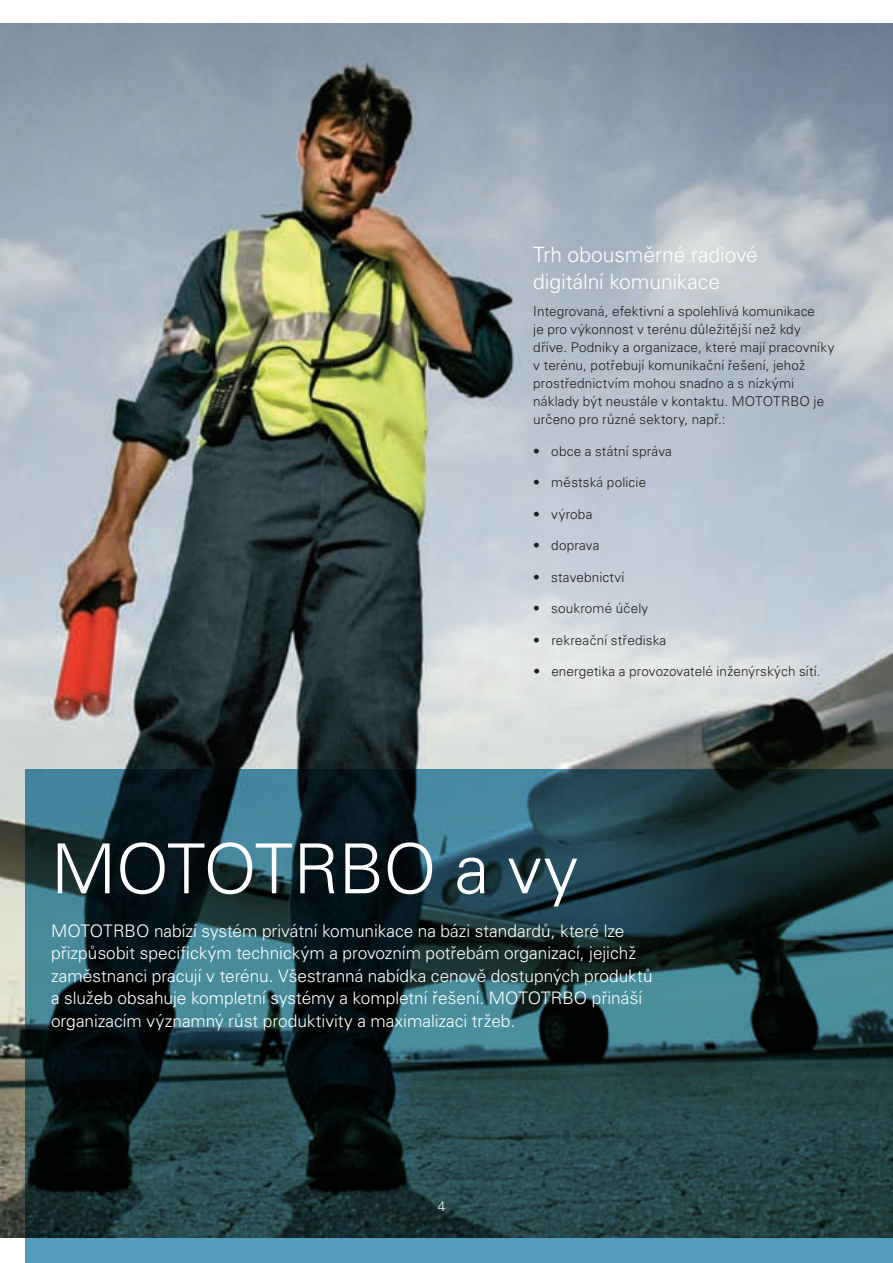
<style>
.page{position:relative;width:893px;height:1263px;background:#fff}
.page>*{position:absolute;margin:0;border:0;box-sizing:border-box;transform-origin:0 0}
.t1{font:300 69px "Univers CE";letter-spacing:-.015em;color:#fff}
.t2{font:300 21px/27px "Univers CE";color:#fff}
.t3{font:300 17.25px/22.5px "Univers CE";color:#fff}
.t4{font:300 13.5px/18px "Univers CE";letter-spacing:.01em;color:#231f20}
</style>
<div class="page">
<img style="left:0;top:24px;width:893px;height:1213px">
<svg style="left:26px;top:769px;width:867px;height:494px;background:#214249"></svg>
<h2 class="t2" style="left:533px;top:242px;width:226px">Trh obousměrné radiové digitální komunikace</h2>
<p class="t4" style="left:533px;top:303px;width:303px">I ntegrovaná, efektivní a spolehlivá komunikace<br>je pro výkonnost v terénu důležitější než kdy dříve. Podniky a organizace, které mají pracovníky v terénu, potřebují komunikační řešení, jehož prostřednictvím mohou snadno a s nízkými náklady být neustále v kontaktu. MOTOTRBO je určeno pro různé sektory, např.:</p>
<p class="t4" style="left:533px;top:442px;width:140px">• obce a státní správa</p>
<p class="t4" style="left:533px;top:474px;width:114px">• městská policie</p>
<p class="t4" style="left:533px;top:505px;width:61px">• výroba</p>
<p class="t4" style="left:533px;top:537px;width:68px">• doprava</p>
<p class="t4" style="left:533px;top:568px;width:93px">• stavebnictví</p>
<p class="t4" style="left:533px;top:600px;width:117px">• soukromé účely</p>
<p class="t4" style="left:533px;top:631px;width:134px">• rekreační střediska</p>
<p class="t4" style="left:533px;top:663px;width:289px">• energetika a provozovatelé inženýrských sítí.</p>
<h1 class="t1" style="left:51px;top:830px;width:529px">MOTOTRBO a vy</h1>
<p class="t3" style="left:51px;top:920px;width:603px">MOTOTRBO nabízí systém privátní komunikace na bázi standardů, které lze přizpůsobit specifickým technickým a provozním potřebám organizací, jejichž zaměstnanci pracují v terénu. Všestranná nabídka cenově dostupných produktů a služeb obsahuje kompletní systémy a kompletní řešení. MOTOTRBO přináší organizacím významný růst produktivity a maximalizaci tržeb.</p>
</div>
